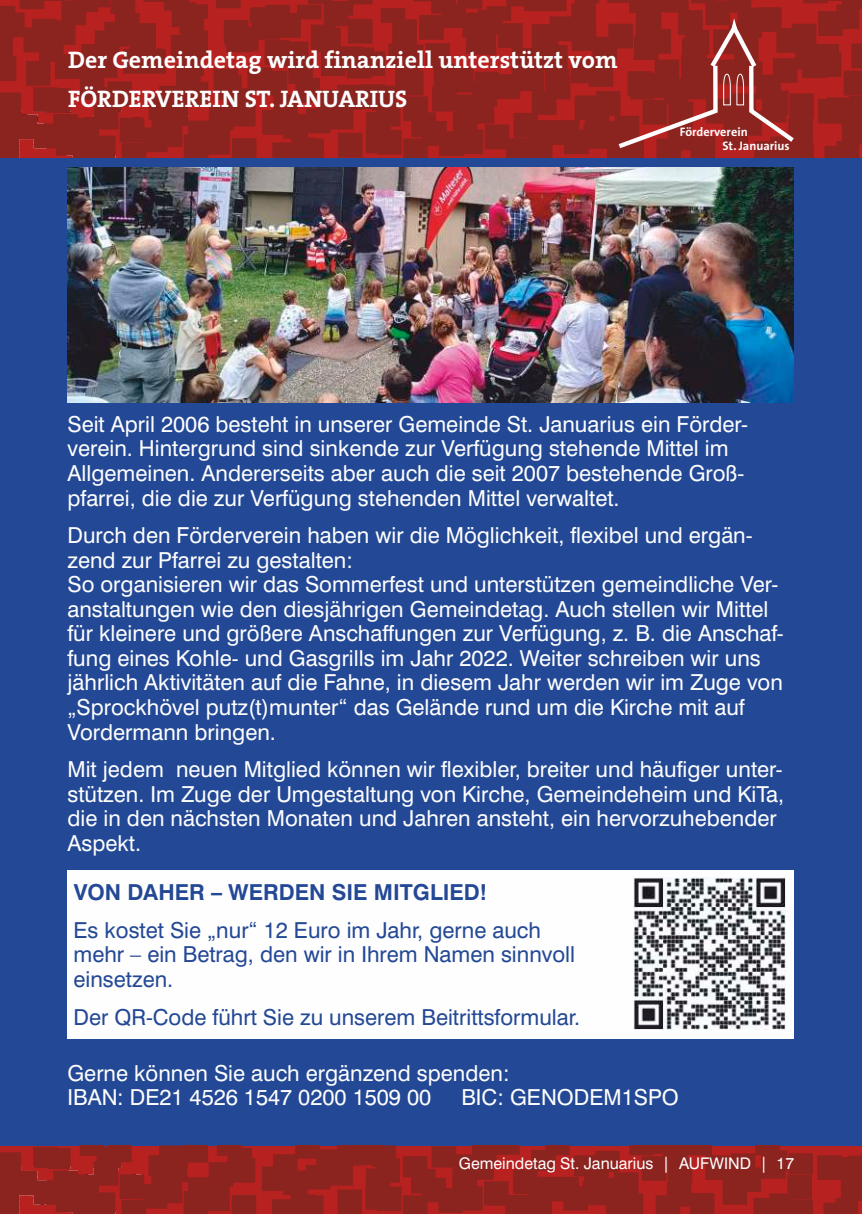
<style>
.page{position:relative;width:862px;height:1214px;background:#fff}
.page>*{position:absolute;margin:0;border:0;box-sizing:border-box;transform-origin:0 0}
.t1{font:700 24px/39px "The Serif";color:#fefefe}
.t2{font:22px/24.6px "Swiss 721 BT";color:#fefefe}
.t3{font:22px/24.6px "Swiss 721 BT";color:#234895}
.t4{font:700 22px "Swiss 721 BT";color:#234895}
.t5{font:16px "Swiss 721 BT";color:#fefefe}
.t6{font:700 12.4px/14.2px "The Sans";color:#fefefe}
</style>
<div class="page">
<div style="left:0;top:0;width:862px;height:1213px;background:#234895"></div>
<div style="left:67px;top:870px;width:726px;height:168px;background:#fefefe"></div>
<img style="left:633px;top:877px;width:152px;height:152px">
<img style="left:68px;top:167px;width:726px;height:236px">
<img style="left:0;top:0;width:862px;height:158px">
<svg style="left:614px;top:10px;width:184px;height:142px"></svg>
<img style="left:0;top:1145px;width:861px;height:68px">
<p class="t1" style="left:68px;top:42px;width:551px">Der Gemeindetag wird finanziell unterstützt vom<br>FÖRDERVEREIN ST. JANUARIUS</p>
<p class="t6" style="left:722px;top:126px;width:69px;text-indent:-43px">Förderverein<br>St. Januarius</p>
<p class="t2" style="left:67px;top:414px;width:682px">Seit April 2006 besteht in unserer Gemeinde St. Januarius ein Förder&shy;verein. Hintergrund sind sinkende zur Verfügung stehende Mittel im Allgemeinen. Andererseits aber auch die seit 2007 bestehende Groß&shy;pfarrei, die die zur Verfügung stehenden Mittel verwaltet.</p>
<p class="t2" style="left:67px;top:525px;width:718px">Durch den Förderverein haben wir die Möglichkeit, flexibel und ergän&shy;zend zur Pfarrei zu gestalten:<br>So organisieren wir das Sommerfest und unterstützen gemeindliche Ver&shy;anstaltungen wie den diesjährigen Gemeindetag. Auch stellen wir Mittel für kleinere und größere Anschaffungen zur Verfügung, z. B. die Anschaf&shy;fung eines Kohle- und Gasgrills im Jahr 2022. Weiter schreiben wir uns jährlich Aktivitäten auf die Fahne, in diesem Jahr werden wir im Zuge von „Sprockhövel putz(t)munter“ das Gelände rund um die Kirche mit auf Vordermann bringen.</p>
<p class="t2" style="left:67px;top:759px;width:718px">Mit jedem neuen Mitglied können wir flexibler, breiter und häufiger unter&shy;stützen. Im Zuge der Umgestaltung von Kirche, Gemeindeheim und KiTa, die in den nächsten Monaten und Jahren ansteht, ein hervorzuhebender Aspekt.</p>
<p class="t4" style="left:74px;top:883px;width:415px">VON DAHER – WERDEN SIE MITGLIED!</p>
<p class="t3" style="left:74px;top:919px;width:503px">Es kostet Sie „nur“ 12 Euro im Jahr, gerne auch mehr – ein Betrag, den wir in Ihrem Namen sinnvoll einsetzen.</p>
<p class="t3" style="left:74px;top:1006px;width:508px">Der QR-Code führt Sie zu unserem Beitrittsformular.</p>
<p class="t2" style="left:67px;top:1062px;width:444px">Gerne können Sie auch ergänzend spenden:<br>IBAN: DE21 4526 1547 0200 1509 00</p>
<p class="t2" style="left:461px;top:1087px;width:219px">BIC: GENODEM1SPO</p>
<p class="t5" style="left:459px;top:1156px;width:337px">Gemeindetag St. Januarius | AUFWIND | 17</p>
</div>
